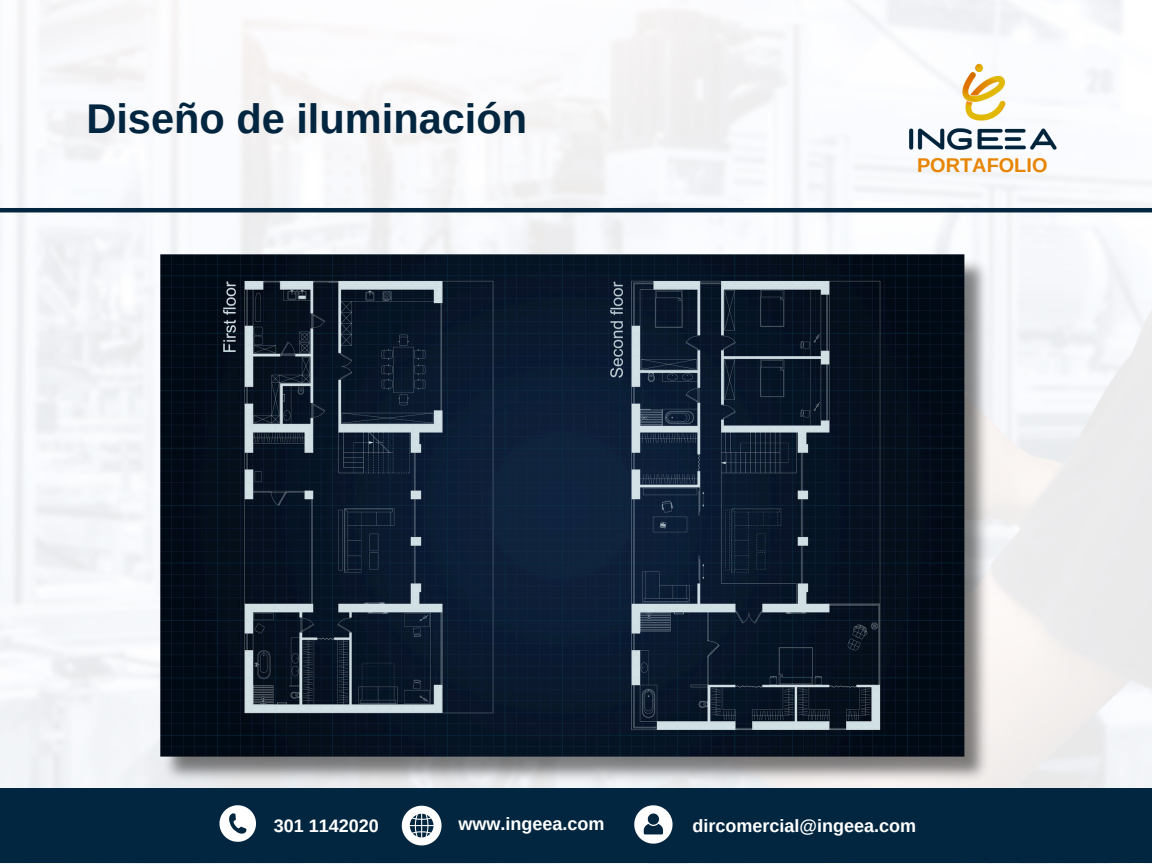
<style>
.page{position:relative;width:1152px;height:864px;background:#fff}
.page>*{position:absolute;margin:0;border:0;box-sizing:border-box;transform-origin:0 0}
.t1{font:700 41.55px "Arimo";color:#022640}
.t2{font:700 19.95px "Arimo";color:#e78504}
.t3{font:700 18px "Arimo";color:#fff}
</style>
<div class="page">
<div style="left:0;top:788px;width:1152px;height:75px;background:#022640"></div>
<svg style="left:220px;top:805px;width:36px;height:37px"></svg>
<svg style="left:402px;top:806px;width:39px;height:39px"></svg>
<svg style="left:634px;top:805px;width:39px;height:38px"></svg>
<img style="left:899px;top:59px;width:166px;height:97px">
<hr style="left:0;top:208px;width:1152px;height:4px;background:#022640">
<img style="left:147px;top:252px;width:858px;height:536px">
<p class="t1" style="left:86px;top:95px;width:442px">Diseño de iluminación</p>
<p class="t2" style="left:917px;top:154px;width:132px">PORTAFOLIO</p>
<p class="t3" style="left:274px;top:815px;width:107px">301 1142020</p>
<h1 class="t3" style="left:458px;top:813px;width:148px">www.ingeea.com</h1>
<p class="t3" style="left:693px;top:815px;width:225px">dircomercial@ingeea.com</p>
</div>
